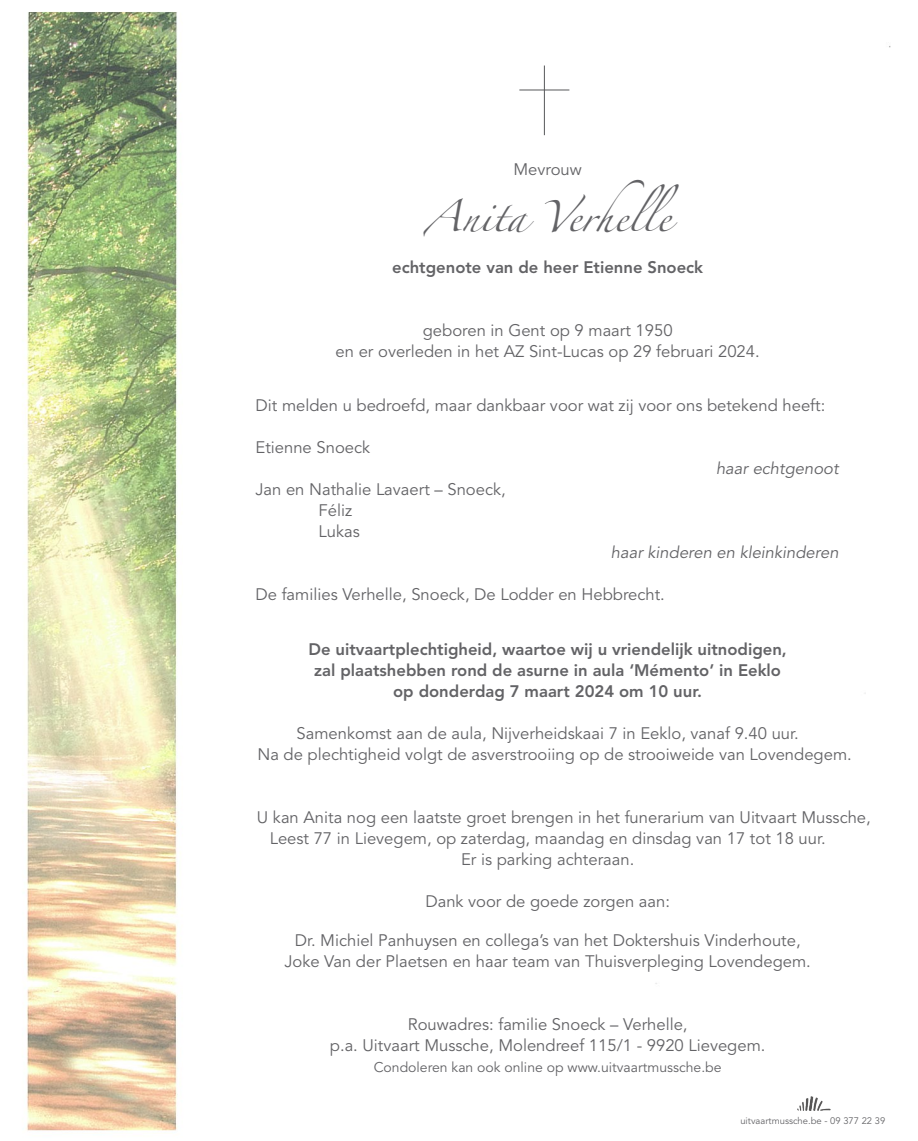
<style>
.page{position:relative;width:918px;height:1141px;background:#fff}
.page>*{position:absolute;margin:0;border:0;box-sizing:border-box;transform-origin:0 0}
.Naam_ZAPFINO{font:28px "Zapfino";color:#636366}
.Tekst_MODERN__links{font:16.62px/21px "Avenir LT Std";color:#636366;text-align:center}
.Tekst_MODERN__vet{font:800 16.62px/21px "Avenir LT Std";color:#636366;text-align:center}
.Relatie_MODERN{font:italic 16.62px "Avenir LT Std";color:#636366}
.Tekst_MODERN__gecenteerd{font:16.62px "Avenir LT Std";color:#636366}
.t1{font:14px "Avenir LT Std";color:#636366}
.t2{font:9.45px "Avenir LT Std";color:#636366}
</style>
<div class="page">
<img style="left:25px;top:12px;width:866px;height:1119px">
<hr style="left:544px;top:66px;width:1px;height:69px;background:#57585a">
<hr style="left:519px;top:90px;width:50px;height:1px;background:#57585a">
<img style="left:797px;top:1096px;width:33px;height:14px">
<p class="Tekst_MODERN__gecenteerd" style="left:513px;top:160px;width:70px">Mevrouw</p>
<p class="Naam_ZAPFINO" style="left:424px;top:205px;width:256px">Anita Verhelle</p>
<p class="Tekst_MODERN__vet" style="left:392px;top:257px;width:312px">echtgenote van de heer Etienne Snoeck</p>
<p class="Tekst_MODERN__links" style="left:336px;top:320px;width:426px">geboren in Gent op 9 maart 1950<br>en er overleden in het AZ Sint-Lucas op 29 februari 2024.</p>
<p class="Tekst_MODERN__links" style="left:255px;top:395px;width:571px">Dit melden u bedroefd, maar dankbaar voor wat zij voor ons betekend heeft:</p>
<p class="Tekst_MODERN__links" style="left:255px;top:437px;width:116px">Etienne Snoeck</p>
<p class="Relatie_MODERN" style="left:716px;top:458px;width:124px">haar echtgenoot</p>
<p class="Tekst_MODERN__links" style="left:255px;top:479px;width:252px">Jan en Nathalie Lavaert – Snoeck,</p>
<p class="Tekst_MODERN__links" style="left:318px;top:500px;width:35px">Féliz</p>
<p class="Tekst_MODERN__links" style="left:318px;top:521px;width:43px">Lukas</p>
<p class="Relatie_MODERN" style="left:611px;top:542px;width:229px">haar kinderen en kleinkinderen</p>
<p class="Tekst_MODERN__links" style="left:255px;top:584px;width:411px">De families Verhelle, Snoeck, De Lodder en Hebbrecht.</p>
<p class="Tekst_MODERN__vet" style="left:308px;top:639px;width:480px">De uitvaartplechtigheid, waartoe wij u vriendelijk uitnodigen, zal plaatshebben rond de asurne in aula ‘Mémento’ in Eeklo op donderdag 7 maart 2024 om 10 uur.</p>
<p class="Tekst_MODERN__links" style="left:297px;top:723px;width:504px">Samenkomst aan de aula, Nijverheidskaai 7 in Eeklo, vanaf 9.40 uur.</p>
<p class="Tekst_MODERN__links" style="left:257px;top:744px;width:596px">Na de plechtigheid volgt de asverstrooiing op de strooiweide van Lovendegem.</p>
<p class="Tekst_MODERN__links" style="left:257px;top:807px;width:615px">U kan Anita nog een laatste groet brengen in het funerarium van Uitvaart Mussche,</p>
<p class="Tekst_MODERN__links" style="left:270px;top:828px;width:557px">Leest 77 in Lievegem, op zaterdag, maandag en dinsdag van 17 tot 18 uur.</p>
<p class="Tekst_MODERN__links" style="left:461px;top:849px;width:175px">Er is parking achteraan.</p>
<p class="Tekst_MODERN__links" style="left:425px;top:891px;width:246px">Dank voor de goede zorgen aan:</p>
<p class="Tekst_MODERN__links" style="left:295px;top:931px;width:507px">Dr. Michiel Panhuysen en collega’s van het Doktershuis Vinderhoute,</p>
<p class="Tekst_MODERN__links" style="left:284px;top:952px;width:528px">Joke Van der Plaetsen en haar team van Thuisverpleging Lovendegem.</p>
<p class="Tekst_MODERN__links" style="left:330px;top:1015px;width:437px">Rouwadres: familie Snoeck – Verhelle,<br>p.a. Uitvaart Mussche, Molendreef 115/1 - 9920 Lievegem.</p>
<p class="t1" style="left:374px;top:1060px;width:349px">Condoleren kan ook online op www.uitvaartmussche.be</p>
<p class="t2" style="left:740px;top:1115px;width:146px">uitvaartmussche.be - 09 377 22 39</p>
</div>
